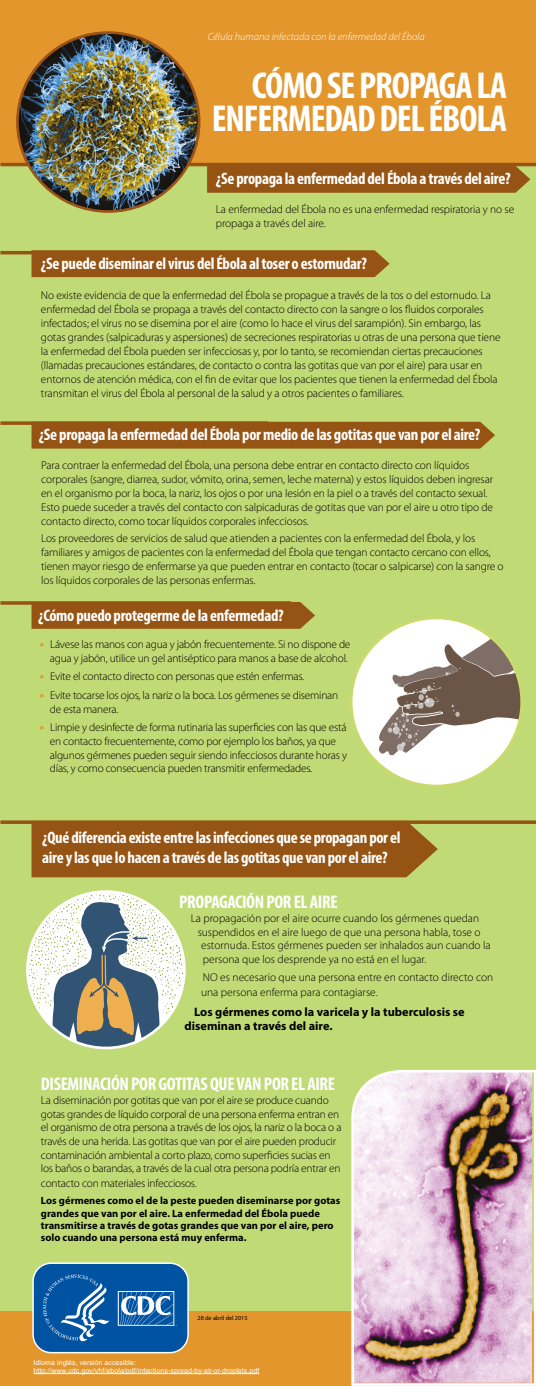
<style>
.page{position:relative;width:536px;height:1386px;background:#fff}
.page>*{position:absolute;margin:0;border:0;box-sizing:border-box;transform-origin:0 0}
.t1{font:700 condensed 37.62px/33.2px "Myriad Pro";letter-spacing:-.03em;color:#fff;text-align:right}
.t2{font:700 condensed 18.38px "Myriad Pro";letter-spacing:-.02em;color:#fff}
.t3{font:700 condensed 16.62px/19.9px "Myriad Pro";letter-spacing:-.02em;color:#fff}
.t4{font:700 12.25px/14px "Myriad Pro";color:#000}
.t5{font:300 11.38px/14px "Myriad Pro";letter-spacing:-.01em;color:#000}
.t6{font:700 10.5px/12.2px "Myriad Pro";color:#000}
.t7{font:italic 300 10.5px "Myriad Pro";color:#fff}
.t8{font:7px/8.4px "Helvetica LT Std";letter-spacing:.01em;color:#fff}
.t9{font:6.12px "Myriad Pro";color:#000}
.s1{font-weight:700;font-size:12.25px;color:#e3962b}
</style>
<div class="page">
<div style="left:0;top:160px;width:535px;height:1160px;background:#c0da75"></div>
<div style="left:0;top:1311px;width:535px;height:75px;background:#e3962c"></div>
<div style="left:0;top:0;width:535px;height:165px;background:#e3962c"></div>
<hr style="left:0;top:163px;width:536px;height:3px;background:#965315">
<hr style="left:0;top:251px;width:346px;height:3px;background:#965315">
<svg style="left:0;top:421px;width:268px;height:4px"></svg>
<svg style="left:0;top:601px;width:291px;height:4px"></svg>
<svg style="left:0;top:820px;width:536px;height:4px"></svg>
<div style="left:207px;top:166px;width:323px;height:27px;background:#965414"></div>
<div style="left:32px;top:250px;width:357px;height:27px;background:#965414"></div>
<div style="left:31px;top:422px;width:464px;height:27px;background:#965414"></div>
<div style="left:31px;top:821px;width:406px;height:56px;background:#965414"></div>
<div style="left:31px;top:602px;width:284px;height:27px;background:#965414"></div>
<img style="left:17px;top:33px;width:182px;height:179px">
<div style="left:351px;top:618px;width:170px;height:168px;background:#fff;border-radius:50%"></div>
<svg style="left:377px;top:621px;width:142px;height:136px"></svg>
<svg style="left:27px;top:892px;width:158px;height:156px"></svg>
<div style="left:26px;top:890px;width:160px;height:159px;border:3px solid #fff;border-radius:50%"></div>
<svg style="left:351px;top:1069px;width:185px;height:317px"></svg>
<svg style="left:32px;top:1262px;width:157px;height:92px"></svg>
<hr style="left:34px;top:1373px;width:225px;height:1px;background:#fff">
<p class="t7" style="left:208px;top:30px;width:218px">Célula humana infectada con la enfermedad del Ébola</p>
<p class="t1" style="left:212px;top:68px;width:296px">CÓMO SE PROPAGA LA<br>ENFERMEDAD DEL ÉBOLA</p>
<p class="t3" style="left:216px;top:168px;width:296px">¿Se propaga la enfermedad del Ébola a través del aire?</p>
<p class="t5" style="left:216px;top:202px;width:299px">La enfermedad del Ébola no es una enfermedad respiratoria y no se propaga a través del aire.</p>
<p class="t3" style="left:41px;top:253px;width:327px">¿Se puede diseminar el virus del Ébola al toser o estornudar?</p>
<p class="t5" style="left:41px;top:288px;width:461px">No existe evidencia de que la enfermedad del Ébola se propague a través de la tos o del estornudo. La enfermedad del Ébola se propaga a través del contacto directo con la sangre o los fluidos corporales infectados; el virus no se disemina por el aire (como lo hace el virus del sarampión). Sin embargo, las gotas grandes (salpicaduras y aspersiones) de secreciones respiratorias u otras de una persona que tiene la enfermedad del Ébola pueden ser infecciosas y, por lo tanto, se recomiendan ciertas precauciones (llamadas precauciones estándares, de contacto o contra las gotitas que van por el aire) para usar en entornos de atención médica, con el fin de evitar que los pacientes que tienen la enfermedad del Ébola transmitan el virus del Ébola al personal de la salud y a otros pacientes o familiares.</p>
<p class="t3" style="left:39px;top:425px;width:443px">¿Se propaga la enfermedad del Ébola por medio de las gotitas que van por el aire?</p>
<p class="t5" style="left:41px;top:458px;width:453px">Para contraer la enfermedad del Ébola, una persona debe entrar en contacto directo con líquidos corporales (sangre, diarrea, sudor, vómito, orina, semen, leche materna) y estos líquidos deben ingresar en el organismo por la boca, la nariz, los ojos o por una lesión en la piel o a través del contacto sexual.<br>Esto puede suceder a través del contacto con salpicaduras de gotitas que van por el aire u otro tipo de contacto directo, como tocar líquidos corporales infecciosos.</p>
<p class="t5" style="left:41px;top:531px;width:464px">Los proveedores de servicios de salud que atienden a pacientes con la enfermedad del Ébola, y los familiares y amigos de pacientes con la enfermedad del Ébola que tengan contacto cercano con ellos, tienen mayor riesgo de enfermarse ya que pueden entrar en contacto (tocar o salpicarse) con la sangre o los líquidos corporales de las personas enfermas.</p>
<p class="t3" style="left:38px;top:605px;width:247px">¿Cómo puedo protegerme de la enfermedad?</p>
<p class="t5" style="left:40px;top:637px;width:312px;line-height:13.7px;text-align:right"><span class="s1">•</span> Lávese las manos con agua y jabón frecuentemente. Si no dispone de agua y jabón, utilice un gel antiséptico para manos a base de alcohol.</p>
<p class="t5" style="left:40px;top:669px;width:266px"><span class="s1">•</span> Evite el contacto directo con personas que estén enfermas.</p>
<p class="t5" style="left:50px;top:688px;width:290px;line-height:13.7px;text-indent:-10px"><span class="s1">•</span> Evite tocarse los ojos, la nariz o la boca. Los gérmenes se diseminan de esta manera.</p>
<p class="t5" style="left:50px;top:720px;width:298px;line-height:13.7px;text-indent:-10px"><span class="s1">•</span> Limpie y desinfecte de forma rutinaria las superficies con las que está en contacto frecuentemente, como por ejemplo los baños, ya que algunos gérmenes pueden seguir siendo infecciosos durante horas y días, y como consecuencia pueden transmitir enfermedades.</p>
<p class="t3" style="left:42px;top:828px;width:360px">¿Qué diferencia existe entre las infecciones que se propagan por el aire y las que lo hacen a través de las gotitas que van por el aire?</p>
<p class="t2" style="left:179px;top:891px;width:160px">PROPAGACIÓN POR EL AIRE</p>
<p class="t5" style="left:190px;top:911px;width:290px">La propagación por el aire ocurre cuando los gérmenes quedan</p>
<p class="t5" style="left:197px;top:925px;width:284px">suspendidos en el aire luego de que una persona habla, tose o</p>
<p class="t5" style="left:201px;top:938px;width:291px">estornuda. Estos gérmenes pueden ser inhalados aun cuando la</p>
<p class="t5" style="left:203px;top:952px;width:225px">persona que los desprende ya no está en el lugar.</p>
<p class="t5" style="left:201px;top:970px;width:293px;line-height:14.7px">NO es necesario que una persona entre en contacto directo con una persona enferma para contagiarse.</p>
<p class="t4" style="left:184px;top:1004px;width:281px;text-indent:10px">Los gérmenes como la varicela y la tuberculosis se diseminan a través del aire.</p>
<p class="t2" style="left:41px;top:1073px;width:295px">DISEMINACIÓN POR GOTITAS QUE VAN POR EL AIRE</p>
<p class="t5" style="left:41px;top:1093px;width:302px;line-height:13.7px">La diseminación por gotitas que van por el aire se produce cuando gotas grandes de líquido corporal de una persona enferma entran en el organismo de otra persona a través de los ojos, la nariz o la boca o a través de una herida. Las gotitas que van por el aire pueden producir contaminación ambiental a corto plazo, como superficies sucias en los baños o barandas, a través de la cual otra persona podría entrar en</p>
<p class="t5" style="left:41px;top:1176px;width:157px">contacto con materiales infecciosos.</p>
<p class="t6" style="left:41px;top:1194px;width:301px">Los gérmenes como el de la peste pueden diseminarse por gotas grandes que van por el aire. La enfermedad del Ébola puede transmitirse a través de gotas grandes que van por el aire, pero solo cuando una persona está muy enferma.</p>
<p class="t9" style="left:197px;top:1314px;width:51px">28 de abril del 2015</p>
<h1 class="t8" style="left:34px;top:1358px;width:227px">Idioma inglés, versión accesible: http://www.cdc.gov/vhf/ebola/pdf/infections-spread-by-air-or-droplets.pdf</h1>
</div>
